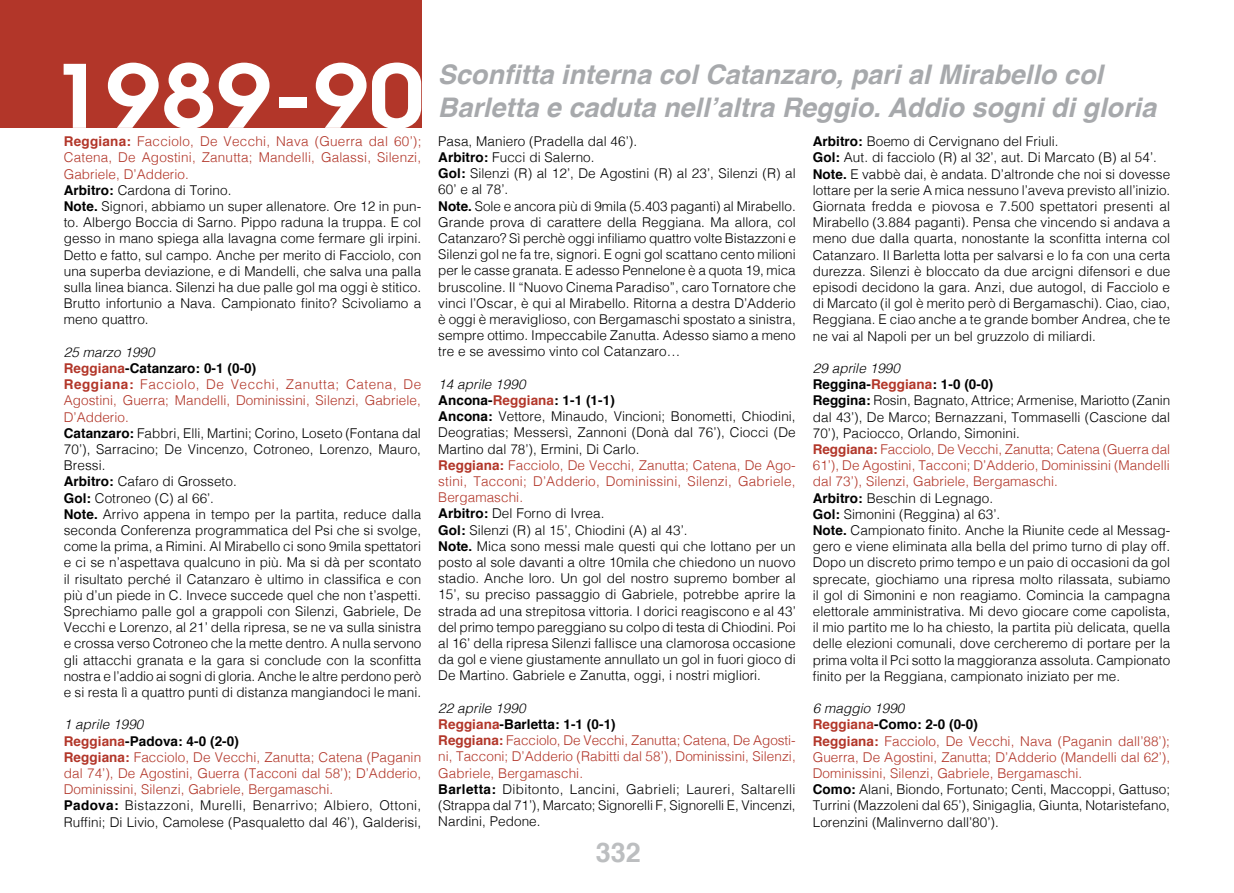
<style>
.page{position:relative;width:1234px;height:893px;background:#fff}
.page>*{position:absolute;margin:0;border:0;box-sizing:border-box;transform-origin:0 0}
.t1{font:600 86.55px "Avant Garde";color:#fff;scale:1.14 1}
.t2{font:italic 700 27px/32.4px "Helvetica";color:#a7a9ac}
.t3{font:700 27px "Helvetica";color:#bcbec0}
.t4{font:300 13.5px/16.2px "Helvetica";letter-spacing:.005em;color:#000}
.t5{font:300 13.5px/16.2px "Helvetica";letter-spacing:.005em;color:#b23629}
.s1{font-weight:700;color:#b23629}
.s2{color:#b23629}
.s3{font-weight:700}
.s4{font-style:italic}
.s5{font-style:italic;color:#000}
.s6{font-weight:700;color:#000}
.s7{color:#000}
</style>
<div class="page">
<div style="left:0;top:0;width:421px;height:128px;background:#b23629"></div>
<h1 class="t1" style="left:50px;top:40px;width:330px">1989-90</h1>
<p class="t4" style="left:64px;top:132px;width:359px"><span class="s1">Reggiana:</span> <span class="s2">Facciolo, De Vecchi, Nava (Guerra dal 60’); Catena, De Agostini, Zanutta; Mandelli, Galassi, Silenzi, Gabriele, D’Adderio.<br></span><span class="s3">Arbitro:</span> Cardona di Torino.<br><span class="s3">Note.</span> Signori, abbiamo un super allenatore. Ore 12 in pun&shy;to. Albergo Boccia di Sarno. Pippo raduna la truppa. E col gesso in mano spiega alla lavagna come fermare gli irpini.<br>Detto e fatto, sul campo. Anche per merito di Facciolo, con una superba deviazione, e di Mandelli, che salva una palla sulla linea bianca. Silenzi ha due palle gol ma oggi è stitico.<br>Brutto infortunio a Nava. Campionato finito? Scivoliamo a meno quattro.</p>
<p class="t4" style="left:64px;top:343px;width:359px"><span class="s4">25 marzo 1990<br></span><span class="s1">Reggiana</span><span class="s3">-Catanzaro: 0-1 (0-0)<br></span><span class="s1">Reggiana:</span> <span class="s2">Facciolo, De Vecchi, Zanutta; Catena, De Agostini, Guerra; Mandelli, Dominissini, Silenzi, Gabriele, D’Adderio.<br></span><span class="s3">Catanzaro:</span> Fabbri, Elli, Martini; Corino, Loseto (Fontana dal 70’), Sarracino; De Vincenzo, Cotroneo, Lorenzo, Mauro, Bressi.<br><span class="s3">Arbitro:</span> Cafaro di Grosseto.<br><span class="s3">Gol:</span> Cotroneo (C) al 66’.<br><span class="s3">Note.</span> Arrivo appena in tempo per la partita, reduce dalla seconda Conferenza programmatica del Psi che si svolge, come la prima, a Rimini. Al Mirabello ci sono 9mila spettatori e ci se n’aspettava qualcuno in più. Ma si dà per scontato il risultato perché il Catanzaro è ultimo in classifica e con più d’un piede in C. Invece succede quel che non t’aspetti.<br>Sprechiamo palle gol a grappoli con Silenzi, Gabriele, De Vecchi e Lorenzo, al 21’ della ripresa, se ne va sulla sinistra e crossa verso Cotroneo che la mette dentro. A nulla servono gli attacchi granata e la gara si conclude con la sconfitta nostra e l’addio ai sogni di gloria. Anche le altre perdono però e si resta lì a quattro punti di distanza mangiandoci le mani.</p>
<p class="t5" style="left:64px;top:716px;width:359px"><span class="s5">1 aprile 1990<br></span><span class="s3">Reggiana</span><span class="s6">-Padova: 4-0 (2-0)<br></span><span class="s3">Reggiana:</span> Facciolo, De Vecchi, Zanutta; Catena (Paganin dal 74’), De Agostini, Guerra (Tacconi dal 58’); D’Adderio, Dominissini, Silenzi, Gabriele, Bergamaschi.<br><span class="s6">Padova:</span> <span class="s7">Bistazzoni, Murelli, Benarrivo; Albiero, Ottoni, Ruffini; Di Livio, Camolese (Pasqualetto dal 46’), Galderisi,</span></p>
<h2 class="t2" style="left:438px;top:59px;width:719px">Sconfitta interna col Catanzaro, pari al Mirabello col<br>Barletta e caduta nell’altra Reggio. Addio sogni di gloria</h2>
<p class="t4" style="left:438px;top:132px;width:359px">Pasa, Maniero (Pradella dal 46’).<br><span class="s3">Arbitro:</span> Fucci di Salerno.<br><span class="s3">Gol:</span> Silenzi (R) al 12’, De Agostini (R) al 23’, Silenzi (R) al 60’ e al 78’.<br><span class="s3">Note.</span> Sole e ancora più di 9mila (5.403 paganti) al Mirabello.<br>Grande prova di carattere della Reggiana. Ma allora, col Catanzaro? Sì perchè oggi infiliamo quattro volte Bistazzoni e Silenzi gol ne fa tre, signori. E ogni gol scattano cento milioni per le casse granata. E adesso Pennelone è a quota 19, mica bruscoline. Il “Nuovo Cinema Paradiso”, caro Tornatore che vinci l’Oscar, è qui al Mirabello. Ritorna a destra D’Adderio è oggi è meraviglioso, con Bergamaschi spostato a sinistra, sempre ottimo. Impeccabile Zanutta. Adesso siamo a meno tre e se avessimo vinto col Catanzaro…</p>
<p class="t4" style="left:438px;top:375px;width:359px"><span class="s4">14 aprile 1990<br></span><span class="s3">Ancona-</span><span class="s1">Reggiana</span><span class="s3">: 1-1 (1-1)<br>Ancona:</span> Vettore, Minaudo, Vincioni; Bonometti, Chiodini, Deogratias; Messersì, Zannoni (Donà dal 76’), Ciocci (De Martino dal 78’), Ermini, Di Carlo.<br><span class="s1">Reggiana:</span> <span class="s2">Facciolo, De Vecchi, Zanutta; Catena, De Ago&shy;stini, Tacconi; D’Adderio, Dominissini, Silenzi, Gabriele, Bergamaschi.<br></span><span class="s3">Arbitro:</span> Del Forno di Ivrea.<br><span class="s3">Gol:</span> Silenzi (R) al 15’, Chiodini (A) al 43’.<br><span class="s3">Note.</span> Mica sono messi male questi qui che lottano per un posto al sole davanti a oltre 10mila che chiedono un nuovo stadio. Anche loro. Un gol del nostro supremo bomber al 15’, su preciso passaggio di Gabriele, potrebbe aprire la strada ad una strepitosa vittoria. I dorici reagiscono e al 43’ del primo tempo pareggiano su colpo di testa di Chiodini. Poi al 16’ della ripresa Silenzi fallisce una clamorosa occasione da gol e viene giustamente annullato un gol in fuori gioco di De Martino. Gabriele e Zanutta, oggi, i nostri migliori.</p>
<p class="t5" style="left:438px;top:699px;width:359px"><span class="s5">22 aprile 1990<br></span><span class="s3">Reggiana</span><span class="s6">-Barletta: 1-1 (0-1)<br></span><span class="s3">Reggiana:</span> Facciolo, De Vecchi, Zanutta; Catena, De Agosti&shy;ni, Tacconi; D’Adderio (Rabitti dal 58’), Dominissini, Silenzi, Gabriele, Bergamaschi.<br><span class="s6">Barletta:</span> <span class="s7">Dibitonto, Lancini, Gabrieli; Laureri, Saltarelli (Strappa dal 71’), Marcato; Signorelli F, Signorelli E, Vincenzi, Nardini, Pedone.</span></p>
<h2 class="t3" style="left:595px;top:831px;width:47px">332</h2>
<p class="t4" style="left:812px;top:132px;width:359px"><span class="s3">Arbitro:</span> Boemo di Cervignano del Friuli.<br><span class="s3">Gol:</span> Aut. di facciolo (R) al 32’, aut. Di Marcato (B) al 54’.<br><span class="s3">Note.</span> E vabbè dai, è andata. D’altronde che noi si dovesse lottare per la serie A mica nessuno l’aveva previsto all’inizio.<br>Giornata fredda e piovosa e 7.500 spettatori presenti al Mirabello (3.884 paganti). Pensa che vincendo si andava a meno due dalla quarta, nonostante la sconfitta interna col Catanzaro. Il Barletta lotta per salvarsi e lo fa con una certa durezza. Silenzi è bloccato da due arcigni difensori e due episodi decidono la gara. Anzi, due autogol, di Facciolo e di Marcato (il gol è merito però di Bergamaschi). Ciao, ciao, Reggiana. E ciao anche a te grande bomber Andrea, che te ne vai al Napoli per un bel gruzzolo di miliardi.</p>
<p class="t4" style="left:812px;top:359px;width:359px"><span class="s4">29 aprile 1990<br></span><span class="s3">Reggina-</span><span class="s1">Reggiana</span><span class="s3">: 1-0 (0-0)<br>Reggina:</span> Rosin, Bagnato, Attrice; Armenise, Mariotto (Zanin dal 43’), De Marco; Bernazzani, Tommaselli (Cascione dal 70’), Paciocco, Orlando, Simonini.<br><span class="s1">Reggiana:</span> <span class="s2">Facciolo, De Vecchi, Zanutta; Catena (Guerra dal 61’), De Agostini, Tacconi; D’Adderio, Dominissini (Mandelli dal 73’), Silenzi, Gabriele, Bergamaschi.<br></span><span class="s3">Arbitro:</span> Beschin di Legnago.<br><span class="s3">Gol:</span> Simonini (Reggina) al 63’.<br><span class="s3">Note.</span> Campionato finito. Anche la Riunite cede al Messag&shy;gero e viene eliminata alla bella del primo turno di play off.<br>Dopo un discreto primo tempo e un paio di occasioni da gol sprecate, giochiamo una ripresa molto rilassata, subiamo il gol di Simonini e non reagiamo. Comincia la campagna elettorale amministrativa. Mi devo giocare come capolista, il mio partito me lo ha chiesto, la partita più delicata, quella delle elezioni comunali, dove cercheremo di portare per la prima volta il Pci sotto la maggioranza assoluta. Campionato finito per la Reggiana, campionato iniziato per me.</p>
<p class="t5" style="left:812px;top:699px;width:359px"><span class="s5">6 maggio 1990<br></span><span class="s3">Reggiana</span><span class="s6">-Como: 2-0 (0-0)<br></span><span class="s3">Reggiana:</span> Facciolo, De Vecchi, Nava (Paganin dall’88’); Guerra, De Agostini, Zanutta; D’Adderio (Mandelli dal 62’), Dominissini, Silenzi, Gabriele, Bergamaschi.<br><span class="s6">Como:</span> <span class="s7">Alani, Biondo, Fortunato; Centi, Maccoppi, Gattuso; Turrini (Mazzoleni dal 65’), Sinigaglia, Giunta, Notaristefano, Lorenzini (Malinverno dall’80’).</span></p>
</div>
